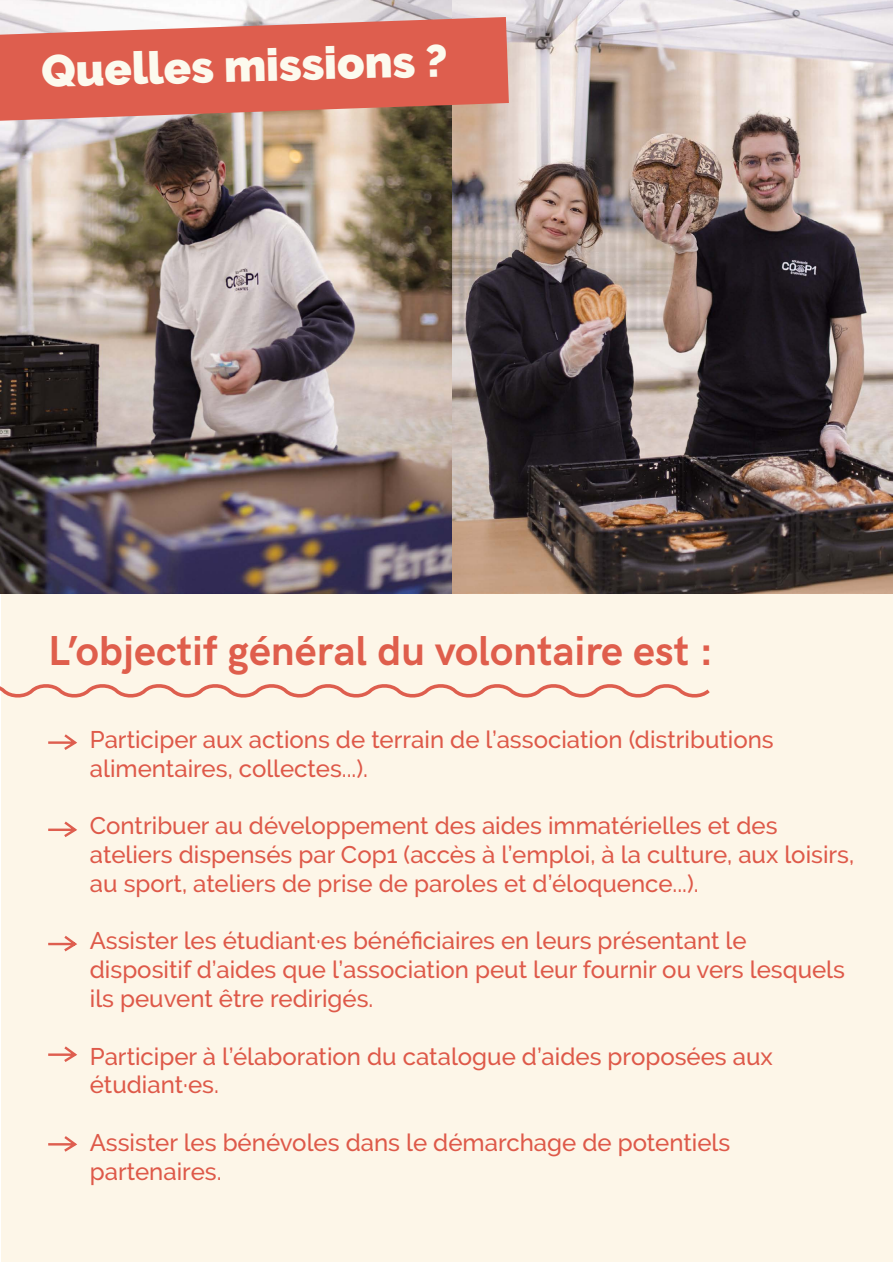
<style>
.page{position:relative;width:893px;height:1263px;background:#fff}
.page>*{position:absolute;margin:0;border:0;box-sizing:border-box;transform-origin:0 0}
.t1{font:900 45px "Raleway";color:#fcfaee}
.t2{font:700 42px "HK Grotesk";color:#df5e4c}
.t3{font:500 24px/28.8px "Raleway";color:#de5949}
</style>
<div class="page">
<div style="left:2px;top:0;width:891px;height:1261px;background:#fdf6e8"></div>
<img style="left:452px;top:0;width:441px;height:594px">
<svg style="left:48px;top:936px;width:29px;height:16px"></svg>
<svg style="left:48px;top:821px;width:29px;height:16px"></svg>
<svg style="left:48px;top:1046px;width:29px;height:16px"></svg>
<svg style="left:48px;top:1136px;width:29px;height:16px"></svg>
<svg style="left:48px;top:734px;width:29px;height:16px"></svg>
<svg style="left:0;top:679px;width:710px;height:23px"></svg>
<img style="left:0;top:0;width:452px;height:594px">
<svg style="left:0;top:17px;width:509px;height:104px;background:#db6f60"></svg>
<h1 class="t1" style="left:41px;top:43px;width:408px;rotate:-1deg">Quelles missions ?</h1>
<h2 class="t2" style="left:48px;top:619px;width:667px">L’objectif général du volontaire est :</h2>
<p class="t3" style="left:90px;top:725px;width:685px">Participer aux actions de terrain de l’association (distributions alimentaires, collectes...).</p>
<p class="t3" style="left:90px;top:811px;width:766px">Contribuer au développement des aides immatérielles et des ateliers dispensés par Cop1 (accès à l’emploi, à la culture, aux loisirs, au sport, ateliers de prise de paroles et d’éloquence...).</p>
<p class="t3" style="left:90px;top:926px;width:757px">Assister les étudiant·es bénéficiaires en leurs présentant le dispositif d’aides que l’association peut leur fournir ou vers lesquels ils peuvent être redirigés.</p>
<p class="t3" style="left:90px;top:1042px;width:684px">Participer à l’élaboration du catalogue d’aides proposées aux étudiant·es.</p>
<p class="t3" style="left:90px;top:1128px;width:642px">Assister les bénévoles dans le démarchage de potentiels partenaires.</p>
</div>
